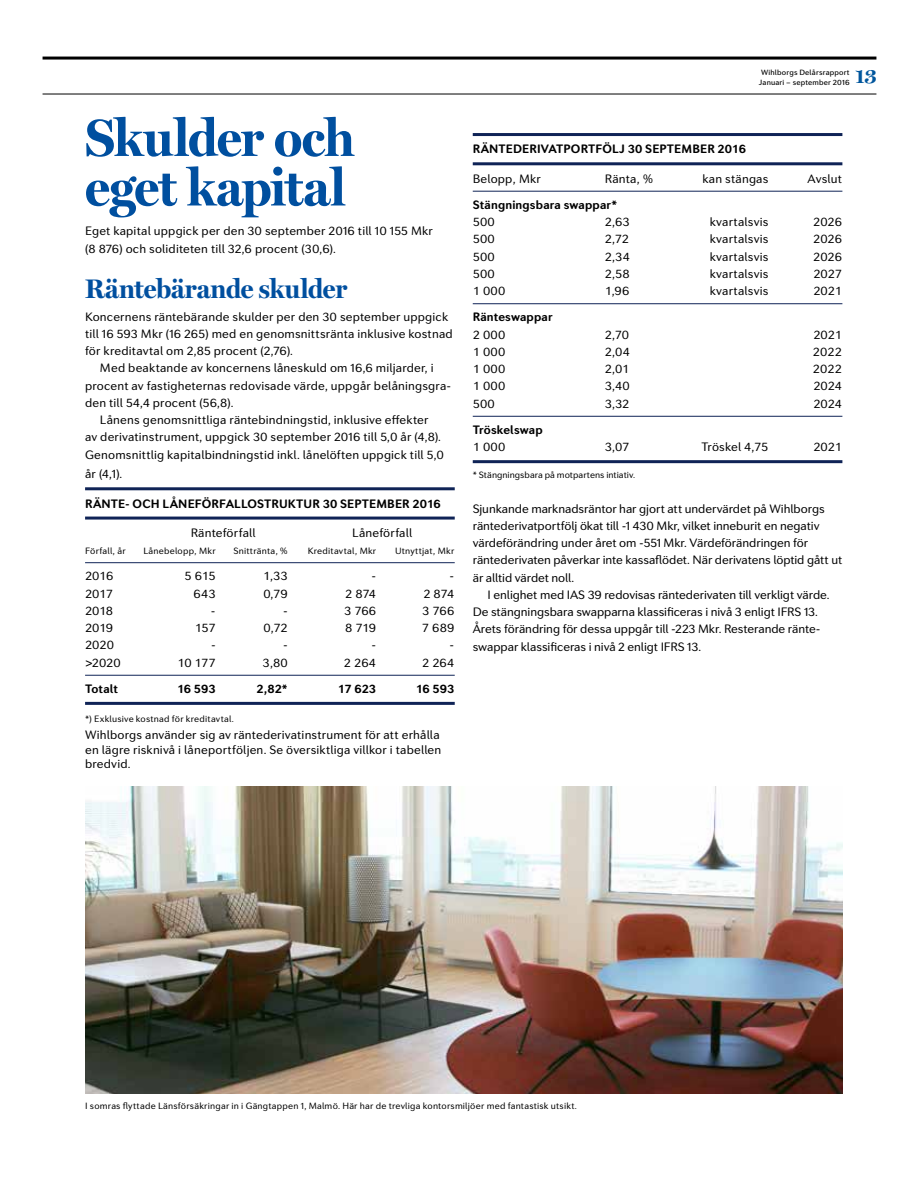
<style>
.page{position:relative;width:919px;height:1191px;background:#fff}
.page>*{position:absolute;margin:0;border:0;box-sizing:border-box;transform-origin:0 0}
.t1{font:700 52.5px/49.5px "Miller Display";letter-spacing:-.015em;color:#004f9f}
.t2{font:700 27px "Miller Display";letter-spacing:-.005em;color:#004f9f}
.t3{font:700 21px "Miller Display";color:#00569d}
.t4{font:12px/17.2px "Seconda Soft";letter-spacing:.005em;color:#000}
.t5{font:700 12px "Seconda Soft";letter-spacing:.01em;color:#000}
.t6{font:9px "Seconda Soft";letter-spacing:.025em;color:#000}
.t7{font:9px "Seconda Soft";letter-spacing:.005em;color:#000}
.t8{font:500 7.5px/9.8px "Seconda Soft";letter-spacing:.025em;color:#000;text-align:center}
</style>
<div class="page">
<hr style="left:43px;top:57px;width:833px;height:3px;background:#000">
<hr style="left:43px;top:94px;width:833px;height:1px;background:#000">
<hr style="left:85px;top:487px;width:369px;height:3px;background:#0f2356">
<hr style="left:85px;top:516px;width:369px;height:3px;background:#0f2356">
<hr style="left:85px;top:562px;width:369px;height:1px;background:#0f2356">
<hr style="left:85px;top:675px;width:369px;height:1px;background:#0f2356">
<hr style="left:85px;top:702px;width:369px;height:3px;background:#0f2356">
<hr style="left:472px;top:133px;width:370px;height:3px;background:#0f2356">
<hr style="left:472px;top:162px;width:370px;height:3px;background:#0f2356">
<hr style="left:472px;top:191px;width:370px;height:1px;background:#0f2356">
<hr style="left:472px;top:303px;width:370px;height:1px;background:#0f2356">
<hr style="left:472px;top:416px;width:370px;height:1px;background:#0f2356">
<hr style="left:472px;top:460px;width:370px;height:3px;background:#0f2356">
<img style="left:85px;top:787px;width:757px;height:306px">
<h1 class="t1" style="left:85px;top:115px;width:271px">Skulder och eget kapital</h1>
<p class="t4" style="left:85px;top:223px;width:349px">Eget kapital uppgick per den 30 september 2016 till 10 155 Mkr (8 876) och soliditeten till 32,6 procent (30,6).</p>
<h2 class="t2" style="left:85px;top:274px;width:263px">Räntebärande skulder</h2>
<p class="t4" style="left:85px;top:308px;width:364px">Koncernens räntebärande skulder per den 30 september uppgick</p>
<p class="t4" style="left:85px;top:325px;width:369px">till 16 593 Mkr (16 265) med en genomsnittsränta inklusive kostnad</p>
<p class="t4" style="left:85px;top:342px;width:209px">för kreditavtal om 2,85 procent (2,76).</p>
<p class="t4" style="left:100px;top:360px;width:335px">Med beaktande av koncernens låneskuld om 16,6 miljarder, i</p>
<p class="t4" style="left:85px;top:377px;width:367px">procent av fastigheternas redovisade värde, uppgår belåningsgra-</p>
<p class="t4" style="left:85px;top:394px;width:150px">den till 54,4 procent (56,8).</p>
<p class="t4" style="left:100px;top:411px;width:330px">Lånens genomsnittliga räntebindningstid, inklusive effekter</p>
<p class="t4" style="left:85px;top:429px;width:357px">av derivatinstrument, uppgick 30 september 2016 till 5,0 år (4,8).</p>
<p class="t4" style="left:85px;top:446px;width:360px">Genomsnittlig kapitalbindningstid inkl. lånelöften uppgick till 5,0</p>
<p class="t4" style="left:85px;top:465px;width:39px">år (4,1).</p>
<p class="t5" style="left:85px;top:496px;width:357px">RÄNTE- OCH LÅNEFÖRFALLOSTRUKTUR 30 SEPTEMBER 2016</p>
<p class="t4" style="left:191px;top:524px;width:66px">Ränteförfall</p>
<p class="t4" style="left:352px;top:524px;width:61px">Låneförfall</p>
<p class="t6" style="left:85px;top:545px;width:42px">Förfall, år</p>
<p class="t6" style="left:143px;top:545px;width:74px">Lånebelopp, Mkr</p>
<p class="t6" style="left:233px;top:545px;width:56px">Snittränta, %</p>
<p class="t6" style="left:308px;top:545px;width:70px">Kreditavtal, Mkr</p>
<p class="t6" style="left:395px;top:545px;width:61px">Utnyttjat, Mkr</p>
<p class="t4" style="left:85px;top:567px;width:30px">2016</p>
<p class="t4" style="left:185px;top:567px;width:33px">5 615</p>
<p class="t4" style="left:263px;top:567px;width:26px">1,33</p>
<p class="t4" style="left:371px;top:567px;width:6px">-</p>
<p class="t4" style="left:449px;top:567px;width:6px">-</p>
<p class="t4" style="left:85px;top:585px;width:29px">2017</p>
<p class="t4" style="left:193px;top:585px;width:24px">643</p>
<p class="t4" style="left:263px;top:585px;width:26px">0,79</p>
<p class="t4" style="left:345px;top:585px;width:32px">2 874</p>
<p class="t4" style="left:423px;top:585px;width:32px">2 874</p>
<p class="t4" style="left:85px;top:602px;width:30px">2018</p>
<p class="t4" style="left:211px;top:602px;width:6px">-</p>
<p class="t4" style="left:283px;top:602px;width:6px">-</p>
<p class="t4" style="left:344px;top:602px;width:33px">3 766</p>
<p class="t4" style="left:422px;top:602px;width:33px">3 766</p>
<p class="t4" style="left:85px;top:619px;width:30px">2019</p>
<p class="t4" style="left:195px;top:619px;width:22px">157</p>
<p class="t4" style="left:263px;top:619px;width:26px">0,72</p>
<p class="t4" style="left:345px;top:619px;width:32px">8 719</p>
<p class="t4" style="left:422px;top:619px;width:34px">7 689</p>
<p class="t4" style="left:85px;top:636px;width:30px">2020</p>
<p class="t4" style="left:211px;top:636px;width:6px">-</p>
<p class="t4" style="left:283px;top:636px;width:6px">-</p>
<p class="t4" style="left:371px;top:636px;width:6px">-</p>
<p class="t4" style="left:449px;top:636px;width:6px">-</p>
<p class="t4" style="left:85px;top:654px;width:37px">&gt;2020</p>
<p class="t4" style="left:177px;top:654px;width:40px">10 177</p>
<p class="t4" style="left:262px;top:654px;width:27px">3,80</p>
<p class="t4" style="left:344px;top:654px;width:34px">2 264</p>
<p class="t4" style="left:422px;top:654px;width:34px">2 264</p>
<p class="t5" style="left:85px;top:681px;width:34px">Totalt</p>
<p class="t5" style="left:177px;top:681px;width:40px">16 593</p>
<p class="t5" style="left:256px;top:681px;width:33px">2,82*</p>
<p class="t5" style="left:338px;top:681px;width:40px">17 623</p>
<p class="t5" style="left:415px;top:681px;width:40px">16 593</p>
<p class="t6" style="left:85px;top:713px;width:150px">*) Exklusive kostnad för kreditavtal.</p>
<p class="t4" style="left:85px;top:728px;width:357px;line-height:14.4px">Wihlborgs använder sig av räntederivatinstrument för att erhålla en lägre risknivå i låneportföljen. Se översiktliga villkor i tabellen bredvid.</p>
<p class="t8" style="left:758px;top:68px;width:92px">Wihlborgs Delårsrapport<br>Januari – september 2016</p>
<h3 class="t3" style="left:855px;top:64px;width:22px">13</h3>
<p class="t5" style="left:472px;top:142px;width:275px">RÄNTEDERIVATPORTFÖLJ 30 SEPTEMBER 2016</p>
<p class="t4" style="left:472px;top:170px;width:70px">Belopp, Mkr</p>
<p class="t4" style="left:604px;top:170px;width:50px">Ränta, %</p>
<p class="t4" style="left:702px;top:170px;width:67px">kan stängas</p>
<p class="t4" style="left:807px;top:170px;width:36px">Avslut</p>
<p class="t5" style="left:472px;top:197px;width:146px">Stängningsbara swappar*</p>
<p class="t4" style="left:472px;top:213px;width:24px">500</p>
<p class="t4" style="left:604px;top:213px;width:27px">2,63</p>
<p class="t4" style="left:709px;top:213px;width:60px">kvartalsvis</p>
<p class="t4" style="left:813px;top:213px;width:30px">2026</p>
<p class="t4" style="left:472px;top:230px;width:24px">500</p>
<p class="t4" style="left:604px;top:230px;width:26px">2,72</p>
<p class="t4" style="left:709px;top:230px;width:60px">kvartalsvis</p>
<p class="t4" style="left:813px;top:230px;width:30px">2026</p>
<p class="t4" style="left:472px;top:248px;width:24px">500</p>
<p class="t4" style="left:604px;top:248px;width:27px">2,34</p>
<p class="t4" style="left:709px;top:248px;width:60px">kvartalsvis</p>
<p class="t4" style="left:813px;top:248px;width:30px">2026</p>
<p class="t4" style="left:472px;top:265px;width:24px">500</p>
<p class="t4" style="left:604px;top:265px;width:27px">2,58</p>
<p class="t4" style="left:709px;top:265px;width:60px">kvartalsvis</p>
<p class="t4" style="left:813px;top:265px;width:30px">2027</p>
<p class="t4" style="left:472px;top:282px;width:34px">1 000</p>
<p class="t4" style="left:604px;top:282px;width:26px">1,96</p>
<p class="t4" style="left:709px;top:282px;width:60px">kvartalsvis</p>
<p class="t4" style="left:813px;top:282px;width:30px">2021</p>
<p class="t5" style="left:472px;top:310px;width:81px">Ränteswappar</p>
<p class="t4" style="left:472px;top:326px;width:34px">2 000</p>
<p class="t4" style="left:604px;top:326px;width:26px">2,70</p>
<p class="t4" style="left:813px;top:326px;width:30px">2021</p>
<p class="t4" style="left:472px;top:343px;width:34px">1 000</p>
<p class="t4" style="left:604px;top:343px;width:27px">2,04</p>
<p class="t4" style="left:812px;top:343px;width:30px">2022</p>
<p class="t4" style="left:472px;top:360px;width:34px">1 000</p>
<p class="t4" style="left:604px;top:360px;width:26px">2,01</p>
<p class="t4" style="left:812px;top:360px;width:30px">2022</p>
<p class="t4" style="left:472px;top:377px;width:34px">1 000</p>
<p class="t4" style="left:604px;top:377px;width:27px">3,40</p>
<p class="t4" style="left:813px;top:377px;width:30px">2024</p>
<p class="t4" style="left:472px;top:395px;width:24px">500</p>
<p class="t4" style="left:604px;top:395px;width:26px">3,32</p>
<p class="t4" style="left:813px;top:395px;width:30px">2024</p>
<p class="t5" style="left:472px;top:422px;width:71px">Tröskelswap</p>
<p class="t4" style="left:472px;top:438px;width:34px">1 000</p>
<p class="t4" style="left:604px;top:438px;width:26px">3,07</p>
<p class="t4" style="left:701px;top:438px;width:69px">Tröskel 4,75</p>
<p class="t4" style="left:813px;top:438px;width:30px">2021</p>
<p class="t7" style="left:472px;top:469px;width:164px">* Stängningsbara på motpartens intiativ.</p>
<p class="t4" style="left:472px;top:500px;width:371px">Sjunkande marknadsräntor har gjort att undervärdet på Wihlborgs räntederivatportfölj ökat till -1 430 Mkr, vilket inneburit en negativ värdeförändring under året om -551 Mkr. Värdeförändringen för räntederivaten påverkar inte kassaflödet. När derivatens löptid gått ut är alltid värdet noll.</p>
<p class="t4" style="left:472px;top:586px;width:358px;text-indent:15px">I enlighet med IAS 39 redovisas räntederivaten till verkligt värde.<br>De stängningsbara swapparna klassificeras i nivå 3 enligt IFRS 13.<br>Årets förändring för dessa uppgår till -223 Mkr. Resterande ränte&shy;swappar klassificeras i nivå 2 enligt IFRS 13.</p>
<p class="t6" style="left:85px;top:1099px;width:493px">I somras flyttade Länsförsäkringar in i Gängtappen 1, Malmö. Här har de trevliga kontorsmiljöer med fantastisk utsikt.</p>
</div>
